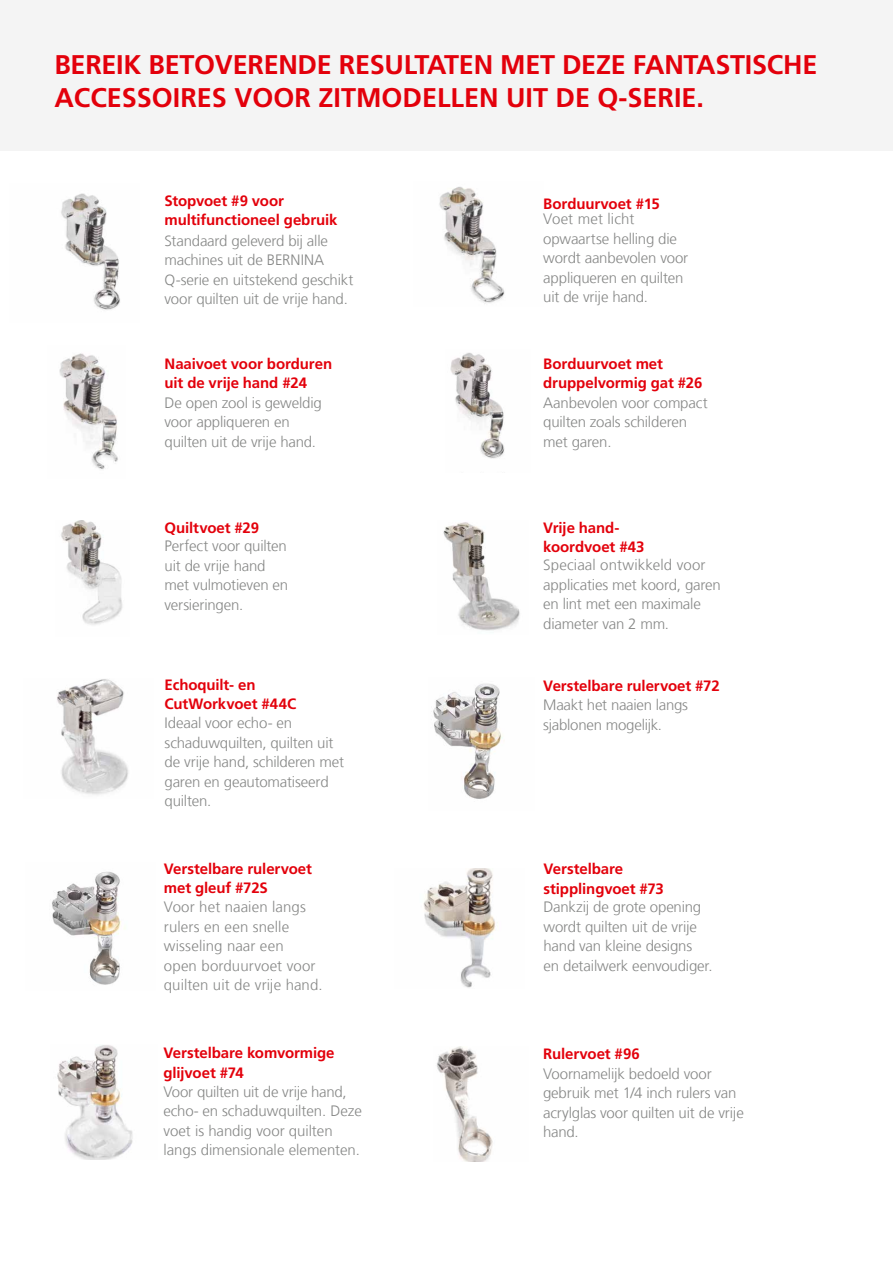
<style>
.page{position:relative;width:893px;height:1263px;background:#fff}
.page>*{position:absolute;margin:0;border:0;box-sizing:border-box;transform-origin:0 0}
.t1{font:700 27px/32.5px "Frutiger LT Com";letter-spacing:-.01em;color:#e3000b}
.t2{font:300 15px/19.5px "Frutiger LT Com";letter-spacing:-.01em;color:#868786}
.t3{font:700 15px/19.5px "Frutiger LT Com";letter-spacing:-.005em;color:#e3000b}
.t4{font:300 15px/19.5px "Frutiger LT Com";letter-spacing:.01em;color:#868786}
</style>
<div class="page">
<div style="left:0;top:0;width:893px;height:151px;background:#f4f4f4"></div>
<img style="left:61px;top:193px;width:59px;height:117px">
<img style="left:439px;top:186px;width:66px;height:118px">
<img style="left:450px;top:352px;width:55px;height:107px">
<img style="left:57px;top:679px;width:72px;height:116px">
<img style="left:59px;top:353px;width:59px;height:117px">
<img style="left:61px;top:520px;width:62px;height:105px">
<img style="left:443px;top:522px;width:77px;height:109px">
<img style="left:433px;top:683px;width:70px;height:116px">
<img style="left:423px;top:868px;width:72px;height:120px">
<img style="left:437px;top:1047px;width:56px;height:115px">
<img style="left:52px;top:871px;width:74px;height:114px">
<img style="left:57px;top:1045px;width:76px;height:114px">
<h1 class="t1" style="left:54px;top:49px;width:764px">BEREIK BETOVERENDE RESULTATEN MET DEZE FANTASTISCHE<br>ACCESSOIRES VOOR ZITMODELLEN UIT DE Q-SERIE.</h1>
<p class="t3" style="left:165px;top:191px;width:174px">Stopvoet #9 voor multifunctioneel gebruik</p>
<p class="t3" style="left:543px;top:194px;width:118px">Borduurvoet #15</p>
<p class="t2" style="left:543px;top:210px;width:147px">Voet met licht opwaartse helling die wordt aanbevolen voor appliqueren en quilten uit de vrije hand.</p>
<p class="t2" style="left:165px;top:231px;width:190px">Standaard geleverd bij alle machines uit de BERNINA<br>Q-serie en uitstekend geschikt voor quilten uit de vrije hand.</p>
<p class="t3" style="left:165px;top:354px;width:169px">Naaivoet voor borduren uit de vrije hand #24</p>
<p class="t3" style="left:543px;top:354px;width:161px">Borduurvoet met druppelvormig gat #26</p>
<p class="t2" style="left:165px;top:393px;width:159px">De open zool is geweldig voor appliqueren en quilten uit de vrije hand.</p>
<p class="t2" style="left:543px;top:393px;width:166px">Aanbevolen voor compact quilten zoals schilderen met garen.</p>
<p class="t3" style="left:165px;top:518px;width:96px">Quiltvoet #29</p>
<p class="t3" style="left:543px;top:518px;width:103px">Vrije hand&shy;koordvoet #43</p>
<p class="t2" style="left:165px;top:536px;width:125px">Perfect voor quilten uit de vrije hand met vulmotieven en versieringen.</p>
<p class="t2" style="left:543px;top:555px;width:179px">Speciaal ontwikkeld voor applicaties met koord, garen en lint met een maximale diameter van 2 mm.</p>
<p class="t3" style="left:165px;top:675px;width:133px">Echoquilt- en<br>CutWorkvoet #44C</p>
<p class="t2" style="left:165px;top:713px;width:181px">Ideaal voor echo- en schaduwquilten, quilten uit de vrije hand, schilderen met garen en geautomatiseerd quilten.</p>
<p class="t3" style="left:164px;top:859px;width:150px">Verstelbare rulervoet met gleuf #72S</p>
<p class="t4" style="left:164px;top:897px;width:160px">Voor het naaien langs rulers en een snelle wisseling naar een<br>open borduurvoet voor quilten uit de vrije hand.</p>
<p class="t3" style="left:163px;top:1043px;width:173px">Verstelbare komvormige glijvoet #74</p>
<p class="t2" style="left:163px;top:1082px;width:200px">Voor quilten uit de vrije hand, echo- en schaduwquilten. Deze voet is handig voor quilten langs dimensionale elementen.</p>
<p class="t3" style="left:543px;top:676px;width:178px">Verstelbare rulervoet #72</p>
<p class="t2" style="left:543px;top:695px;width:146px">Maakt het naaien langs sjablonen mogelijk.</p>
<p class="t3" style="left:544px;top:859px;width:122px">Verstelbare stipplingvoet #73</p>
<p class="t2" style="left:544px;top:897px;width:171px">Dankzij de grote opening wordt quilten uit de vrije hand van kleine designs<br>en detailwerk eenvoudiger.</p>
<p class="t3" style="left:543px;top:1044px;width:98px">Rulervoet #96</p>
<p class="t2" style="left:543px;top:1064px;width:202px">Voornamelijk bedoeld voor gebruik met 1/4 inch rulers van acrylglas voor quilten uit de vrije hand.</p>
</div>
